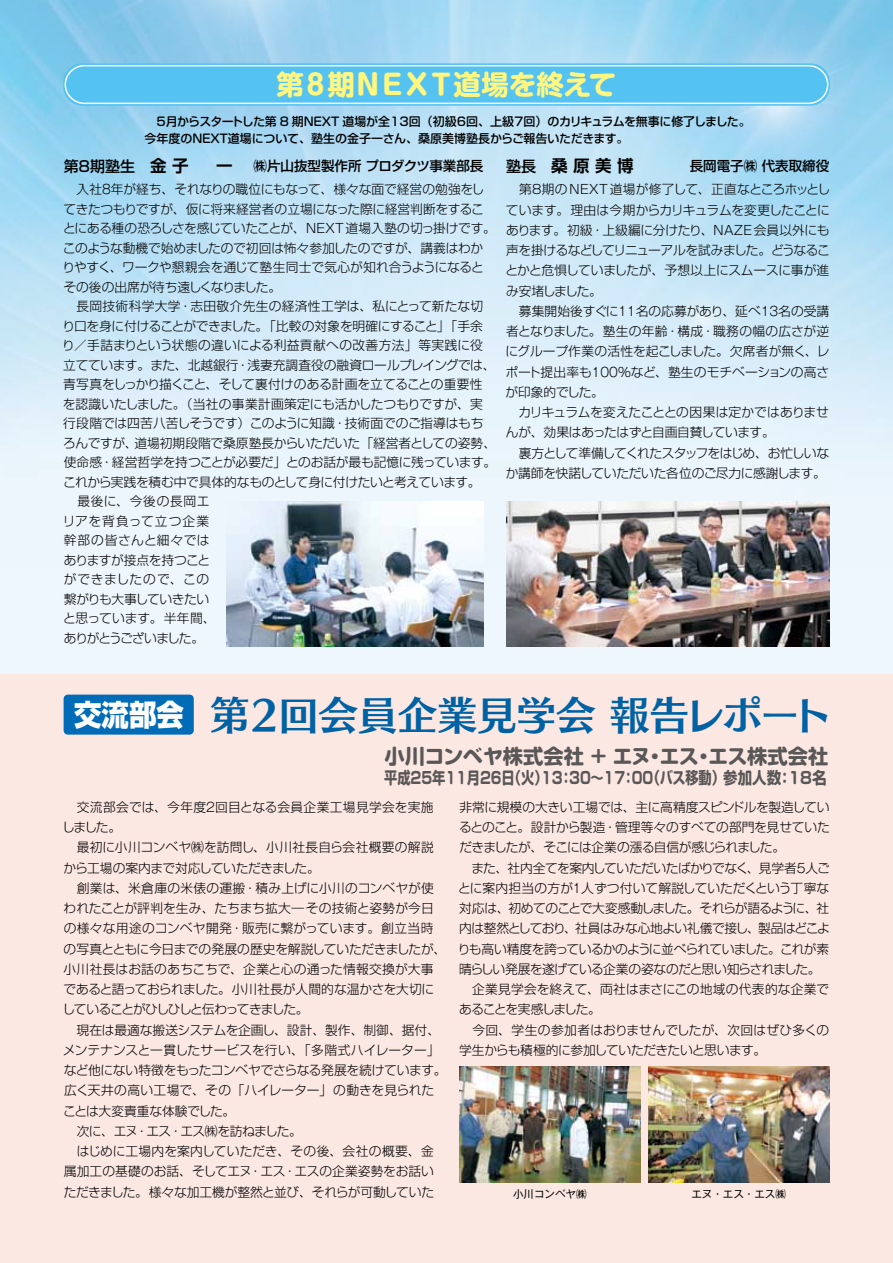
<style>
.page{position:relative;width:893px;height:1263px;background:#fff}
.page>*{position:absolute;margin:0;border:0;box-sizing:border-box;transform-origin:0 0}
.t1{font:39.6px "Skip Std B";color:#006cb8}
.t2{font:700 27.45px "Shin M Go Pro";letter-spacing:-.06em;color:#fff67f}
.t3{font:700 20.25px "Soft Go Std";letter-spacing:-.015em;color:#595757}
.t4{font:700 16.5px "Soft Go Std";color:#595757;scale:.8 1}
.t5{font:700 16.5px "Shin Go Pro De";color:#000}
.t6{font:500 15px "Shin Go Pro";letter-spacing:-.06em;color:#000}
.t7{font:500 13.5px "Shin Go Pro";color:#000}
.t8{font:300 12.75px/20.2px "Shin Go Pro";letter-spacing:-.02em;color:#000}
.t9{font:300 12.75px/20.2px "Shin Go Pro";letter-spacing:-.04em;color:#000;text-align:right}
.t10{font:300 12.75px/20.2px "Shin Go Pro";letter-spacing:.03em;color:#000}
.t11{font:300 12.75px "Shin Go Pro";letter-spacing:.005em;color:#000}
.t12{font:300 12.75px "Shin Go Pro";color:#000}
.t13{font:300 12.75px "Shin Go Pro";letter-spacing:.01em;color:#000}
.t14{font:300 12.75px "Shin Go Pro";letter-spacing:.025em;color:#000}
.t15{font:300 12.75px "Shin Go Pro";letter-spacing:-.06em;color:#000}
.t16{font:300 12.75px "Shin Go Pro";letter-spacing:-.045em;color:#000}
.t17{font:300 12.75px "Shin Go Pro";letter-spacing:.015em;color:#000}
.t18{font:300 12.75px "Shin Go Pro";letter-spacing:.055em;color:#000}
.t19{font:300 12.75px "Shin Go Pro";letter-spacing:-.095em;color:#000}
.t20{font:300 12.75px "Shin Go Pro";letter-spacing:-.105em;color:#000}
.t21{font:300 12.75px "Shin Go Pro";letter-spacing:.07em;color:#000}
.t22{font:300 12.75px "Shin Go Pro";letter-spacing:.045em;color:#000}
.t23{font:500 12px/16.5px "Soft Go Std";letter-spacing:-.05em;color:#000}
.t24{font:10.5px "Gothic MB101 Pro";color:#000}
.s1{font-family:"Shin Go Pro De";font-weight:700;font-size:16.5px}
.s2{font-family:"Gothic MB101 Pro"}
.s3{font-family:"Shin Go Pro";font-weight:500;font-size:15px}
.s4{font-family:"Shin Go Pro";font-weight:800;font-size:29.4px;color:#fff}
</style>
<div class="page">
<div style="left:0;top:0;width:893px;height:674px;background:#eaf6fd"></div>
<div style="left:0;top:674px;width:893px;height:589px;background:#fce3dd"></div>
<img style="left:0;top:0;width:893px;height:567px">
<div style="left:64px;top:695px;width:130px;height:40px;background:#006cb8;border-radius:4px"></div>
<div style="left:63px;top:63px;width:767px;height:43px;background:#54c3f1;border-radius:19px"></div>
<div style="left:65px;top:65px;width:763px;height:39px;border:2px solid #fff;border-radius:19px"></div>
<img style="left:226px;top:502px;width:257px;height:144px">
<img style="left:506px;top:502px;width:323px;height:144px">
<img style="left:648px;top:1066px;width:181px;height:116px">
<img style="left:459px;top:1066px;width:181px;height:116px">
<h2 class="t2" style="left:277px;top:63px;width:341px">第８期ＮＥＸＴ道場を終えて</h2>
<p class="t23" style="left:145px;top:113px;width:608px">　５月からスタートした第 8 期ＮＥＸT 道場が全１３回（初級６回、上級７回）のカリキュラムを無事に修了しました。今年度のＮＥＸＴ道場について、塾生の金子一さん、桑原美博塾長からご報告いただきます。</p>
<p class="t6" style="left:64px;top:154px;width:170px">第８期塾生　<span class="s1">金 子 　 一</span></p>
<p class="t7" style="left:253px;top:155px;width:231px">㈱片山抜型製作所 プロダクツ事業部長</p>
<p class="t8" style="left:62px;top:178px;width:435px;line-height:19.5px;text-indent:14px">入社<span class="s2">8</span>年が経ち、それなりの職位にもなって、様々な面で経営の勉強をしてきたつもりですが、仮に将来経営者の立場になった際に経営判断をすることにある種の恐ろしさを感じていたことが、ＮＥＸＴ道場入塾の切っ掛けです。このような動機で始めましたので初回は怖々参加したのですが、講義はわかりやすく、ワークや懇親会を通じて塾生同士で気心が知れ合うようになるとその後の出席が待ち遠しくなりました。</p>
<p class="t14" style="left:77px;top:296px;width:408px">長岡技術科学大学・志田敬介先生の経済性工学は、私にとって新たな切</p>
<p class="t8" style="left:62px;top:314px;width:422px">り口を身に付けることができました。「比較の対象を明確にすること」「手余</p>
<p class="t10" style="left:62px;top:334px;width:422px">り／手詰まりという状態の違いによる利益貢献への改善方法」等実践に役</p>
<p class="t8" style="left:63px;top:353px;width:434px">立てています。また、北越銀行・浅妻充調査役の融資ロールプレイングでは、</p>
<p class="t8" style="left:63px;top:373px;width:421px">青写真をしっかり描くこと、そして裏付けのある計画を立てることの重要性</p>
<p class="t8" style="left:63px;top:392px;width:422px">を認識いたしました。（当社の事業計画策定にも活かしたつもりですが、実</p>
<p class="t8" style="left:63px;top:412px;width:422px">行段階では四苦八苦しそうです）このように知識・技術面でのご指導はもち</p>
<p class="t8" style="left:63px;top:431px;width:434px">ろんですが、道場初期段階で桑原塾長からいただいた「経営者としての姿勢、</p>
<p class="t8" style="left:64px;top:451px;width:434px">使命感・経営哲学を持つことが必要だ」とのお話が最も記憶に残っています。</p>
<p class="t8" style="left:63px;top:470px;width:419px">これから実践を積む中で具体的なものとして身に付けたいと考えています。</p>
<p class="t18" style="left:77px;top:491px;width:134px">最後に、今後の長岡エ</p>
<p class="t21" style="left:63px;top:511px;width:148px">リアを背負って立つ企業</p>
<p class="t22" style="left:64px;top:530px;width:147px">幹部の皆さんと細々では</p>
<p class="t8" style="left:64px;top:548px;width:148px">ありますが接点を持つこと</p>
<p class="t18" style="left:64px;top:569px;width:147px">ができましたので、この</p>
<p class="t8" style="left:64px;top:587px;width:147px">繋がりも大事していきたい</p>
<p class="t8" style="left:63px;top:607px;width:154px">と思っています。半年間、</p>
<p class="t19" style="left:64px;top:628px;width:142px">ありがとうございました。</p>
<p class="t5" style="left:506px;top:152px;width:129px"><span class="s3">塾長　</span>桑 原 美 博</p>
<p class="t7" style="left:690px;top:155px;width:141px">長岡電子㈱ 代表取締役</p>
<p class="t8" style="left:505px;top:178px;width:326px;text-align:justify;text-indent:14px">第８期のＮＥＸＴ道場が修了して、正直なところホッとしています。理由は今期からカリキュラムを変更したことにあります。初級・上級編に分けたり、ＮＡＺＥ会員以外にも声を掛けるなどしてリニューアルを試みました。どうなることかと危惧していましたが、予想以上にスムースに事が進み安堵しました。</p>
<p class="t8" style="left:505px;top:299px;width:326px;text-align:justify;text-indent:13px">募集開始後すぐに<span class="s2">11</span>名の応募があり、延べ<span class="s2">13</span>名の受講者となりました。塾生の年齢・構成・職務の幅の広さが逆にグループ作業の活性を起こしました。欠席者が無く、レポート提出率も<span class="s2">100</span>％など、塾生のモチベーションの高さが印象的でした。</p>
<p class="t8" style="left:506px;top:401px;width:325px;text-indent:13px">カリキュラムを変えたこととの因果は定かではありませんが、効果はあったはずと自画自賛しています。</p>
<p class="t9" style="left:506px;top:441px;width:325px">裏方として準備してくれたスタッフをはじめ、お忙しいなか講師を快諾していただいた各位のご尽力に感謝します。</p>
<h1 class="t1" style="left:74px;top:685px;width:759px"><span class="s4">交流部会</span> 第2回会員企業見学会 報告レポート</h1>
<h3 class="t3" style="left:385px;top:742px;width:445px">小川コンベヤ株式会社 ＋ エヌ・エス・エス株式会社</h3>
<p class="t4" style="left:384px;top:766px;width:555px">平成25年11月26日（火）13：30～17：00（バス移動）参加人数：18名</p>
<p class="t10" style="left:62px;top:795px;width:373px;text-indent:15px">交流部会では、今年度<span class="s2">2</span>回目となる会員企業工場見学会を実施しました。</p>
<p class="t8" style="left:64px;top:836px;width:372px;text-indent:13px">最初に小川コンベヤ㈱を訪問し、小川社長自ら会社概要の解説から工場の案内まで対応していただきました。</p>
<p class="t8" style="left:62px;top:876px;width:385px;text-indent:14px">創業は、米倉庫の米俵の運搬・積み上げに小川のコンベヤが使われたことが評判を生み、たちまち拡大―その技術と姿勢が今日の様々な用途のコンベヤ開発・販売に繋がっています。創立当時の写真とともに今日までの発展の歴史を解説していただきましたが、小川社長はお話のあちこちで、企業と心の通った情報交換が大事であると語っておられました。小川社長が人間的な温かさを大切にしていることがひしひしと伝わってきました。</p>
<p class="t8" style="left:77px;top:1018px;width:365px">現在は最適な搬送システムを企画し、設計、製作、制御、据付、</p>
<p class="t12" style="left:63px;top:1040px;width:378px">メンテナンスと一貫したサービスを行い、「多階式ハイレーター」</p>
<p class="t8" style="left:64px;top:1059px;width:384px">など他にない特徴をもったコンベヤでさらなる発展を続けています。</p>
<p class="t12" style="left:64px;top:1080px;width:372px">広く天井の高い工場で、その「ハイレーター」の動きを見られた</p>
<p class="t8" style="left:63px;top:1099px;width:174px">ことは大変貴重な体験でした。</p>
<p class="t9" style="left:77px;top:1119px;width:227px">次に、エヌ・エス・エス㈱を訪ねました。</p>
<p class="t13" style="left:77px;top:1141px;width:358px">はじめに工場内を案内していただき、その後、会社の概要、金</p>
<p class="t11" style="left:64px;top:1161px;width:372px">属加工の基礎のお話、そしてエヌ・エス・エスの企業姿勢をお話い</p>
<p class="t8" style="left:64px;top:1180px;width:372px">ただきました。様々な加工機が整然と並び、それらが可動していた</p>
<p class="t8" style="left:459px;top:795px;width:372px;text-align:justify">非常に規模の大きい工場では、主に高精度スピンドルを製造しているとのこと。設計から製造・管理等々のすべての部門を見せていただきましたが、そこには企業の漲る自信が感じられました。</p>
<p class="t9" style="left:471px;top:856px;width:360px">また、社内全てを案内していただいたばかりでなく、見学者<span class="s2">5</span>人ご</p>
<p class="t11" style="left:458px;top:878px;width:373px">とに案内担当の方が<span class="s2">1</span>人ずつ付いて解説していただくという丁寧な</p>
<p class="t15" style="left:459px;top:898px;width:372px">対応は、初めてのことで大変感動しました。それらが語るように、社</p>
<p class="t8" style="left:459px;top:917px;width:372px">内は整然としており、社員はみな心地よい礼儀で接し、製品はどこよ</p>
<p class="t16" style="left:458px;top:938px;width:373px">りも高い精度を誇っているかのように並べられていました。これが素</p>
<p class="t9" style="left:459px;top:957px;width:363px">晴らしい発展を遂げている企業の姿なのだと思い知らされました。</p>
<p class="t13" style="left:472px;top:979px;width:359px">企業見学会を終えて、両社はまさにこの地域の代表的な企業で</p>
<p class="t20" style="left:459px;top:999px;width:143px">あることを実感しました。</p>
<p class="t17" style="left:472px;top:1019px;width:358px">今回、学生の参加者はおりませんでしたが、次回はぜひ多くの</p>
<p class="t8" style="left:459px;top:1038px;width:309px">学生からも積極的に参加していただきたいと思います。</p>
<p class="t24" style="left:513px;top:1185px;width:75px">小川コンベヤ㈱</p>
<p class="t24" style="left:691px;top:1185px;width:96px">エヌ・エス・エス㈱</p>
</div>
